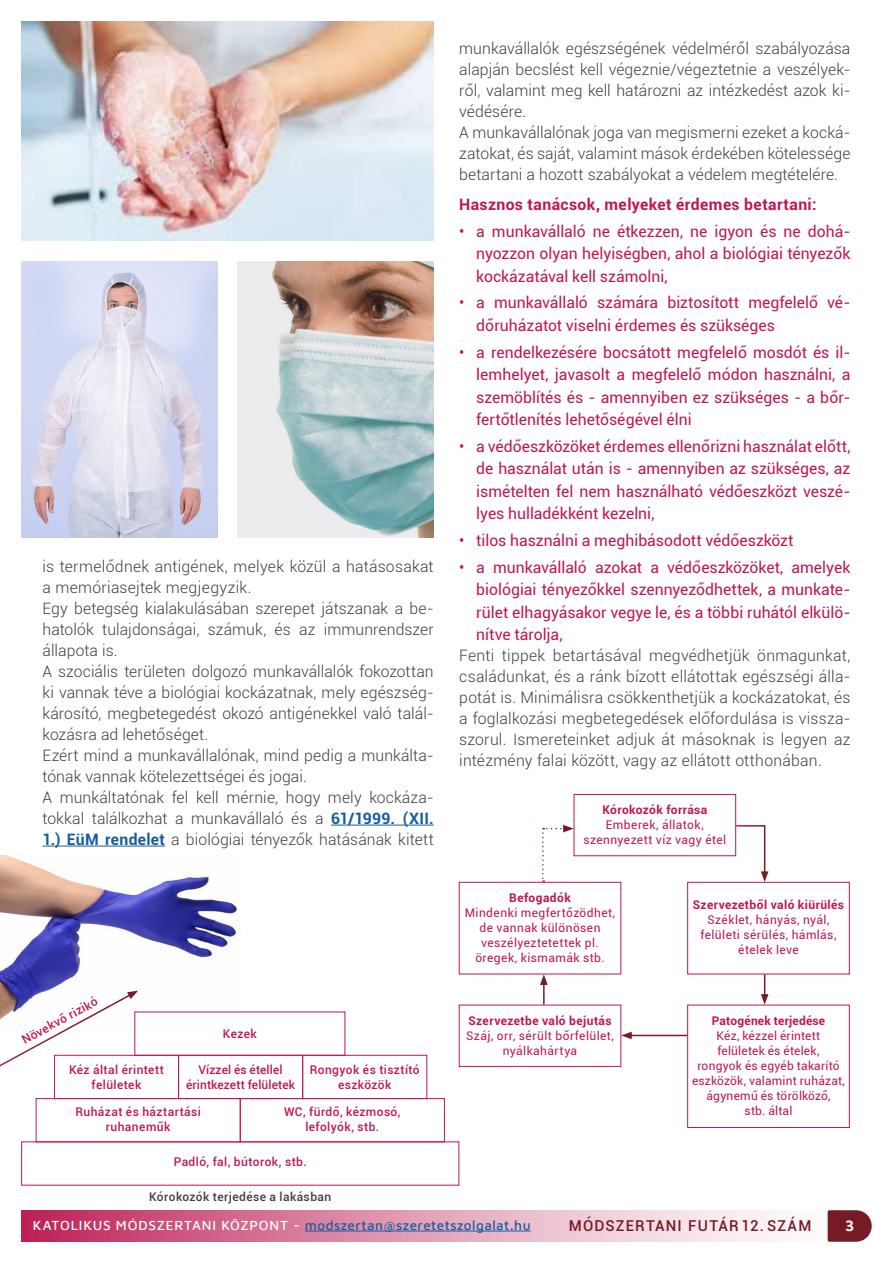
<style>
.page{position:relative;width:893px;height:1263px;background:#fff}
.page>*{position:absolute;margin:0;border:0;box-sizing:border-box;transform-origin:0 0}
.t1{font:300 15.75px/21px "Roboto";letter-spacing:.005em;color:#3e3e3f;text-align:justify}
.t2{font:15.75px/22.5px "Roboto";color:#bf174d;text-align:justify}
.t3{font:700 15.75px "Roboto";letter-spacing:.025em;color:#bf174d}
.t4{font:700 15.75px "Maven Pro";color:#fff}
.t5{font:500 15px "Roboto";letter-spacing:.08em;color:#751b26}
.t6{font:500 13.5px "Maven Pro";letter-spacing:.035em;color:#175d9e}
.t7{font:12px/15px "Roboto";letter-spacing:.03em;color:#bf174d;text-align:center}
.t8{font:500 12px/15px "Roboto";letter-spacing:.035em;color:#bf174d;text-align:center}
.t9{font:500 12px "Roboto";letter-spacing:.01em;color:#bf174d}
.t10{font:500 12px "Roboto";letter-spacing:.035em;color:#3e3e3f}
.s1{font-weight:700;color:#175d9e}
.s2{font-weight:700}
.s3{color:#fff}
</style>
<div class="page">
<div style="left:21px;top:1210px;width:837px;height:32px;background:linear-gradient(to right,#be2a5e,#fff)"></div>
<hr style="left:305px;top:1231px;width:226px;height:1px;background:#175d9e">
<svg style="left:828px;top:1210px;width:44px;height:32px"></svg>
<img style="left:0;top:855px;width:240px;height:136px">
<hr style="left:331px;top:825px;width:103px;height:1px;background:#175d9e">
<hr style="left:43px;top:846px;width:122px;height:1px;background:#175d9e">
<img style="left:21px;top:21px;width:413px;height:219px">
<img style="left:21px;top:261px;width:196px;height:277px">
<img style="left:238px;top:261px;width:196px;height:277px">
<div style="left:36px;top:1098px;width:205px;height:44px;border:1px solid #bf174d"></div>
<div style="left:240px;top:1098px;width:205px;height:44px;border:1px solid #bf174d"></div>
<div style="left:54px;top:1055px;width:125px;height:44px;border:1px solid #bf174d"></div>
<div style="left:178px;top:1055px;width:125px;height:44px;border:1px solid #bf174d"></div>
<div style="left:302px;top:1055px;width:125px;height:44px;border:1px solid #bf174d"></div>
<div style="left:134px;top:1011px;width:211px;height:45px;border:1px solid #bf174d"></div>
<svg style="left:0;top:991px;width:138px;height:99px"></svg>
<div style="left:574px;top:794px;width:162px;height:62px;border:1px solid #bf174d"></div>
<div style="left:459px;top:882px;width:162px;height:92px;border:1px solid #bf174d"></div>
<div style="left:687px;top:882px;width:163px;height:92px;border:1px solid #bf174d"></div>
<svg style="left:542px;top:825px;width:32px;height:57px"></svg>
<svg style="left:735px;top:824px;width:33px;height:58px"></svg>
<div style="left:687px;top:1005px;width:163px;height:123px;border:1px solid #bf174d"></div>
<div style="left:459px;top:1005px;width:162px;height:62px;border:1px solid #bf174d"></div>
<svg style="left:761px;top:974px;width:7px;height:31px"></svg>
<svg style="left:540px;top:974px;width:8px;height:11px"></svg>
<svg style="left:621px;top:1032px;width:11px;height:7px"></svg>
<p class="t1" style="left:43px;top:555px;width:393px">is termelődnek antigének, melyek közül a hatásosakat a memóriasejtek megjegyzik.</p>
<p class="t1" style="left:43px;top:597px;width:393px">Egy betegség kialakulásában szerepet játszanak a be&shy;hatolók tulajdonságai, számuk, és az immunrendszer állapota is.</p>
<p class="t1" style="left:43px;top:660px;width:393px">A szociális területen dolgozó munkavállalók fokozottan ki vannak téve a biológiai kockázatnak, mely egészség&shy;károsító, megbetegedést okozó antigénekkel való talál&shy;kozásra ad lehetőséget.</p>
<p class="t1" style="left:43px;top:744px;width:393px">Ezért mind a munkavállalónak, mind pedig a munkálta&shy;tónak vannak kötelezettségei és jogai.</p>
<p class="t1" style="left:43px;top:786px;width:393px">A munkáltatónak fel kell mérnie, hogy mely kockáza&shy;tokkal találkozhat a munkavállaló és a <span class="s1">61/1999. (XII.<br>1.) EüM rendelet</span> a biológiai tényezők hatásának kitett</p>
<p class="t8" style="left:19px;top:1034px;width:86px;rotate:-29deg">Növekvő rizikó</p>
<p class="t8" style="left:223px;top:1025px;width:36px">Kezek</p>
<p class="t8" style="left:69px;top:1061px;width:96px">Kéz által érintett felületek</p>
<p class="t9" style="left:199px;top:1061px;width:86px">Vízzel és étellel</p>
<p class="t9" style="left:186px;top:1076px;width:111px">érintkezett felületek</p>
<p class="t8" style="left:310px;top:1061px;width:112px">Rongyok és tisztító eszközök</p>
<p class="t8" style="left:75px;top:1103px;width:127px">Ruházat és háztartási ruhaneműk</p>
<p class="t8" style="left:284px;top:1103px;width:118px">WC, fürdő, kézmosó,</p>
<p class="t8" style="left:305px;top:1118px;width:75px">lefolyók, stb.</p>
<p class="t8" style="left:174px;top:1153px;width:135px">Padló, fal, bútorok, stb.</p>
<p class="t10" style="left:149px;top:1188px;width:184px">Kórokozók terjedése a lakásban</p>
<p class="t1" style="left:459px;top:38px;width:393px">munkavállalók egészségének védelméről szabályozása alapján becslést kell végeznie/végeztetnie a veszélyek&shy;ről, valamint meg kell határozni az intézkedést azok ki&shy;védésére.</p>
<p class="t1" style="left:459px;top:122px;width:393px">A munkavállalónak joga van megismerni ezeket a kocká&shy;zatokat, és saját, valamint mások érdekében kötelessége betartani a hozott szabályokat a védelem megtételére.</p>
<p class="t3" style="left:459px;top:193px;width:359px">Hasznos tanácsok, melyeket érdemes betartani:</p>
<p class="t2" style="left:476px;top:219px;width:376px;text-indent:-17px">• a munkavállaló ne étkezzen, ne igyon és ne dohá&shy;nyozzon olyan helyiségben, ahol a biológiai tényezők kockázatával kell számolni,</p>
<p class="t2" style="left:476px;top:291px;width:376px;text-indent:-17px">• a munkavállaló számára biztosított megfelelő vé&shy;dőruházatot viselni érdemes és szükséges</p>
<p class="t2" style="left:476px;top:340px;width:376px;text-indent:-17px">• a rendelkezésére bocsátott megfelelő mosdót és il&shy;lemhelyet, javasolt a megfelelő módon használni, a szemöblítés és - amennyiben ez szükséges - a bőr&shy;fertőtlenítés lehetőségével élni</p>
<p class="t2" style="left:476px;top:434px;width:376px;text-indent:-17px">• a védőeszközöket érdemes ellenőrizni használat előtt, de használat után is - amennyiben az szükséges, az ismételten fel nem használható védőeszközt veszé&shy;lyes hulladékként kezelni,</p>
<p class="t2" style="left:459px;top:529px;width:336px">• tilos használni a meghibásodott védőeszközt</p>
<p class="t2" style="left:476px;top:555px;width:376px;text-indent:-17px">• a munkavállaló azokat a védőeszközöket, amelyek biológiai tényezőkkel szennyeződhettek, a munkate&shy;rület elhagyásakor vegye le, és a többi ruhától elkülö&shy;nítve tárolja,</p>
<p class="t1" style="left:459px;top:645px;width:393px">Fenti tippek betartásával megvédhetjük önmagunkat, családunkat, és a ránk bízott ellátottak egészségi álla&shy;potát is. Minimálisra csökkenthetjük a kockázatokat, és a foglalkozási megbetegedések előfordulása is vissza&shy;szorul. Ismereteinket adjuk át másoknak is legyen az intézmény falai között, vagy az ellátott otthonában.</p>
<p class="t7" style="left:583px;top:802px;width:144px"><span class="s2">Kórokozók forrása<br></span>Emberek, állatok, szennyezett víz vagy étel</p>
<p class="t7" style="left:465px;top:890px;width:152px"><span class="s2">Befogadók<br></span>Mindenki megfertőzödhet, de vannak különösen veszélyeztetettek pl. öregek, kismamák stb.</p>
<p class="t7" style="left:693px;top:897px;width:153px"><span class="s2">Szervezetből való kiürülés<br></span>Széklet, hányás, nyál, felületi sérülés, hámlás, ételek leve</p>
<p class="t7" style="left:466px;top:1012px;width:149px"><span class="s2">Szervezetbe való bejutás<br></span>Száj, orr, sérült bőrfelület, nyálkahártya</p>
<p class="t7" style="left:692px;top:1012px;width:154px"><span class="s2">Patogének terjedése<br></span>Kéz, kézzel érintett felületek és ételek,<br>rongyok és egyéb takarító eszközök, valamint ruházat, ágynemű és törölköző,<br>stb. által</p>
<p class="t6" style="left:33px;top:1216px;width:499px"><span class="s3">KATOLIKUS MÓDSZERTANI KÖZPONT -</span> modszertan@szeretetszolgalat.hu</p>
<p class="t5" style="left:569px;top:1215px;width:244px">MÓDSZERTANI FUTÁR 12. SZÁM</p>
<p class="t4" style="left:845px;top:1214px;width:11px">3</p>
</div>
